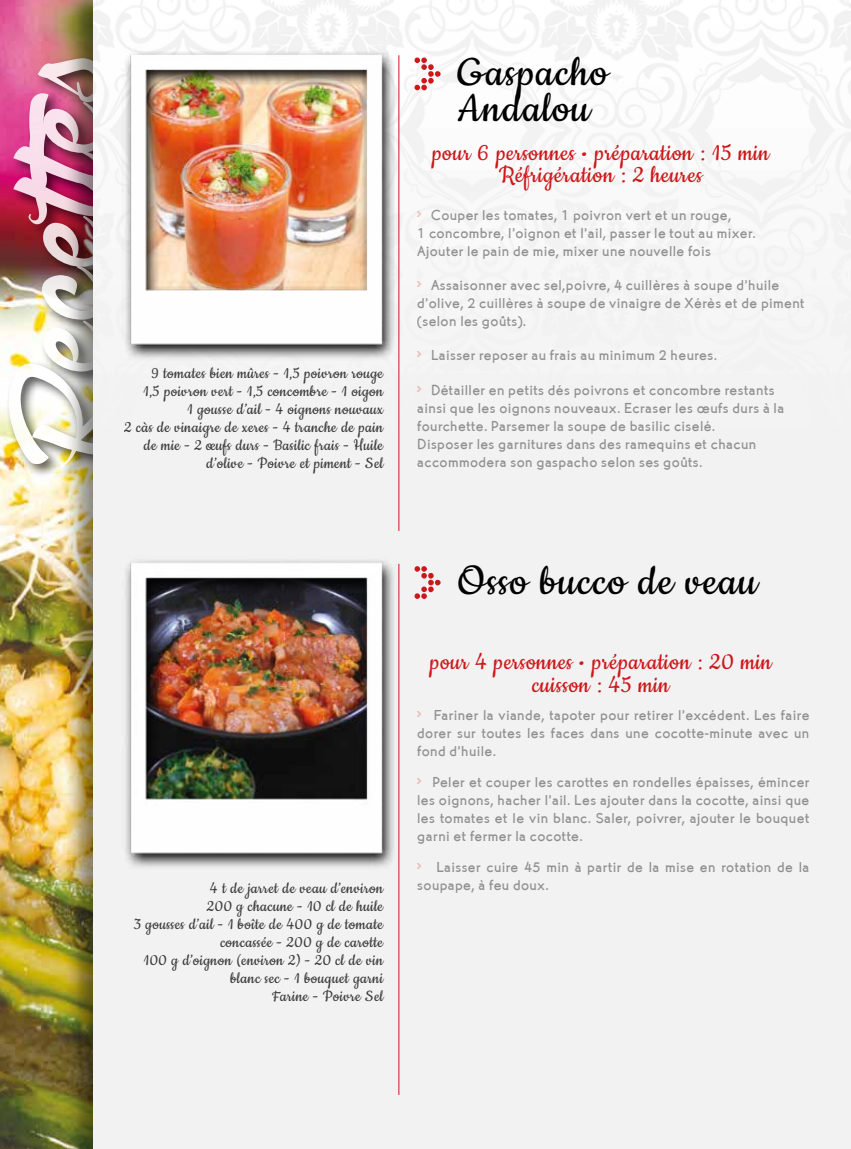
<style>
.page{position:relative;width:851px;height:1149px;background:#fff}
.page>*{position:absolute;margin:0;border:0;box-sizing:border-box;transform-origin:0 0}
.t1{font:219px "Wolfinthe City";color:#fff}
.t2{font:120px "Clubland";color:#cd171a}
.t3{font:47.25px/36px "Cookie";letter-spacing:.025em;color:#000}
.t4{font:27px/22.5px "Cookie";letter-spacing:.025em;color:#cd171a;text-align:center}
.t5{font:18px/18px "Cookie";letter-spacing:.025em;color:#000;text-align:right}
.t6{font:500 15px/18px "Martin Got URWT";letter-spacing:.025em;color:#706f6f}
.s1{font-family:"Clubland";font-weight:400;font-size:19.5px;color:#dc674c}
</style>
<div class="page">
<img style="left:0;top:0;width:64px;height:1148px">
<div style="left:5px;top:55px;width:133px;height:427px;background:#000;opacity:.75"></div>
<div style="left:64px;top:0;width:786px;height:1148px;background:#000;opacity:.45"></div>
<img style="left:94px;top:0;width:756px;height:1148px">
<img style="left:112px;top:29px;width:293px;height:347px">
<img style="left:112px;top:538px;width:293px;height:346px">
<hr style="left:398px;top:55px;width:1px;height:476px;background:#cd171a">
<hr style="left:398px;top:563px;width:1px;height:531px;background:#cd171a">
<h3 class="t3" style="left:457px;top:55px;width:152px">Gaspacho<br>Andalou</h3>
<h1 class="t1" style="left:-101px;top:468px;width:420px;rotate:-90deg">Recettes</h1>
<h2 class="t2" style="left:414px;top:-1px;width:37px">&gt;</h2>
<h3 class="t4" style="left:432px;top:142px;width:338px">pour 6 personnes • préparation : 15 min<br>Réfrigération : 2 heures</h3>
<p class="t6" style="left:417px;top:206px;width:340px"><span class="s1">&gt;</span> Couper les tomates, 1 poivron vert et un rouge,<br>1 concombre, l’oignon et l’ail, passer le tout au mixer.<br>Ajouter le pain de mie, mixer une nouvelle fois</p>
<p class="t6" style="left:417px;top:276px;width:389px"><span class="s1">&gt;</span> Assaisonner avec sel,poivre, 4 cuillères à soupe d’huile d’olive, 2 cuillères à soupe de vinaigre de Xérès et de piment (selon les goûts).</p>
<p class="t6" style="left:417px;top:346px;width:301px"><span class="s1">&gt;</span> Laisser reposer au frais au minimum 2 heures.</p>
<p class="t6" style="left:417px;top:380px;width:368px"><span class="s1">&gt;</span> Détailler en petits dés poivrons et concombre restants ainsi que les oignons nouveaux. Ecraser les œufs durs à la fourchette. Parsemer la soupe de basilic ciselé.<br>Disposer les garnitures dans des ramequins et chacun accommodera son gaspacho selon ses goûts.</p>
<p class="t5" style="left:124px;top:365px;width:260px">9 tomates bien mûres - 1,5 poivron rouge<br>1,5 poivron vert - 1,5 concombre - 1 oigon<br>1 gousse d’ail - 4 oignons nouvaux<br>2 càs de vinaigre de xeres - 4 tranche de pain de mie - 2 œufs durs - Basilic frais - Huile d’olive - Poivre et piment - Sel</p>
<h2 class="t2" style="left:414px;top:507px;width:37px">&gt;</h2>
<h3 class="t3" style="left:457px;top:565px;width:301px">Osso bucco de veau</h3>
<p class="t5" style="left:134px;top:879px;width:251px">4 t de jarret de veau d’environ<br>200 g chacune - 10 cl de huile<br>3 gousses d’ail - 1 boîte de 400 g de tomate concassée - 200 g de carotte<br>100 g d’oignon (environ 2) - 20 cl de vin blanc sec - 1 bouquet garni<br>Farine - Poivre Sel</p>
<h3 class="t4" style="left:430px;top:651px;width:343px">pour 4 personnes • préparation : 20 min cuisson : 45 min</h3>
<p class="t6" style="left:417px;top:706px;width:393px;text-align:justify"><span class="s1">&gt;</span> Fariner la viande, tapoter pour retirer l’excédent. Les faire dorer sur toutes les faces dans une cocotte-minute avec un fond d’huile.</p>
<p class="t6" style="left:417px;top:772px;width:393px;text-align:justify"><span class="s1">&gt;</span> Peler et couper les carottes en rondelles épaisses, émincer les oignons, hacher l’ail. Les ajouter dans la cocotte, ainsi que les tomates et le vin blanc. Saler, poivrer, ajouter le bouquet garni et fermer la cocotte.</p>
<p class="t6" style="left:417px;top:857px;width:393px"><span class="s1">&gt;</span> Laisser cuire 45 min à partir de la mise en rotation de la soupape, à feu doux.</p>
</div>
